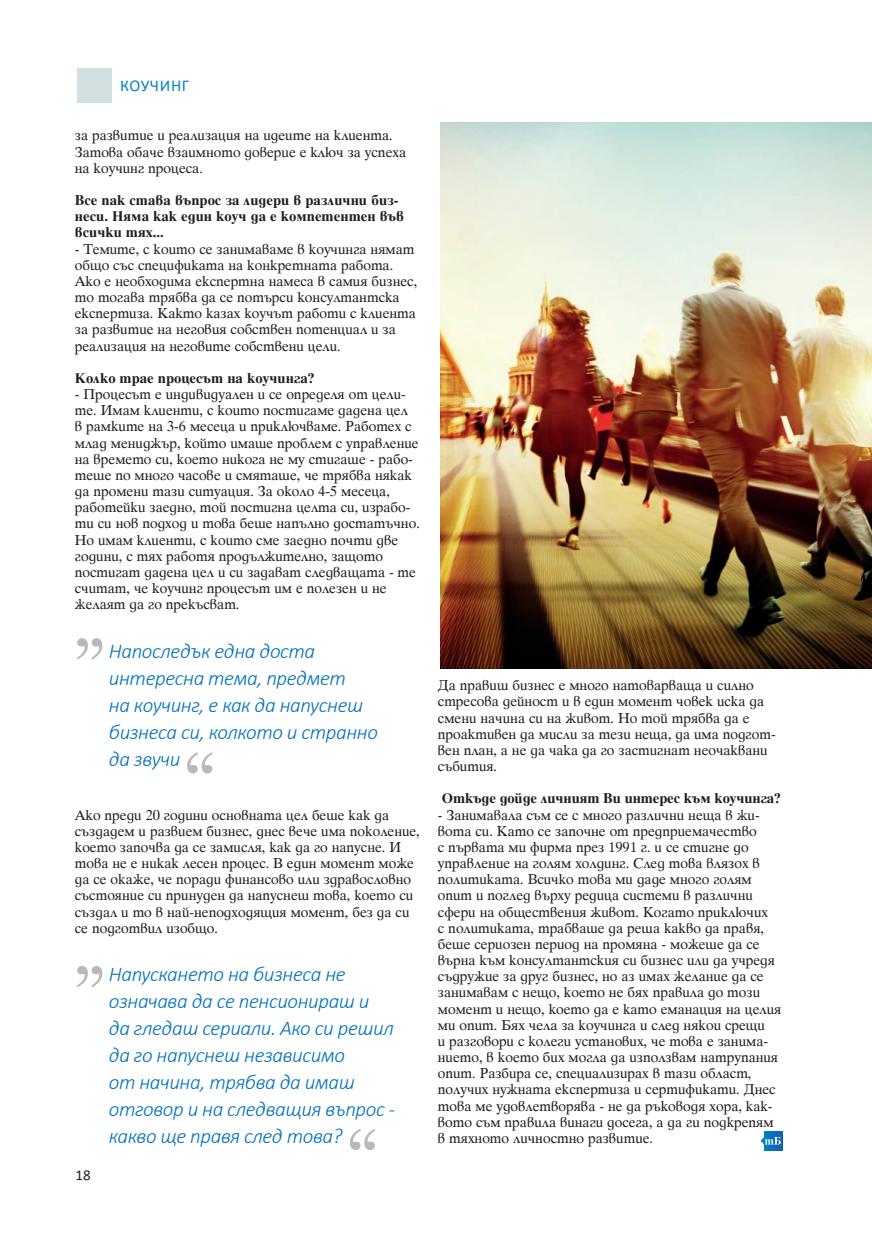
<style>
.page{position:relative;width:872px;height:1234px;background:#fff}
.page>*{position:absolute;margin:0;border:0;box-sizing:border-box;transform-origin:0 0}
.t1{font:italic 300 21px/27px "Calibri";letter-spacing:-.02em;color:#0072bc}
.t2{font:16.5px "Calibri";letter-spacing:.035em;color:#0083b8}
.t3{font:15px "Calibri";color:#231f20}
.t4{font:13.8px/16.2px "Timok B Plain";color:#231f20}
.t5{font:13.8px/16.2px "Timok B Bold";color:#231f20}
</style>
<div class="page">
<div style="left:77px;top:68px;width:34px;height:35px;background:#d2dfe1"></div>
<svg style="left:764px;top:1131px;width:19px;height:18px"></svg>
<svg style="left:760px;top:1136px;width:20px;height:8px"></svg>
<img style="left:440px;top:122px;width:432px;height:546px">
<svg style="left:77px;top:638px;width:25px;height:21px"></svg>
<svg style="left:77px;top:966px;width:25px;height:21px"></svg>
<svg style="left:187px;top:752px;width:26px;height:21px"></svg>
<svg style="left:350px;top:1129px;width:25px;height:20px"></svg>
<p class="t2" style="left:120px;top:74px;width:70px">КОУЧИНГ</p>
<p class="t4" style="left:75px;top:127px;width:333px">за развитие и реализация на идеите на клиента.<br>Затова обаче взаимното доверие е ключ за успеха на коучинг процеса.</p>
<p class="t5" style="left:75px;top:192px;width:331px">Все пак става въпрос за лидери в различни биз&shy;неси. Няма как един коуч да е компетентен във всички тях...</p>
<p class="t4" style="left:75px;top:240px;width:344px">- Темите, с които се занимаваме в коучинга нямат общо със спецификата на конкретната работа.<br>Ако е необходима експертна намеса в самия бизнес, то тогава трябва да се потърси консултантска експертиза. Както казах коучът работи с клиента за развитие на неговия собствен потенциал и за реализация на неговите собствени цели.</p>
<p class="t5" style="left:75px;top:370px;width:242px">Колко трае процесът на коучинга?</p>
<p class="t4" style="left:75px;top:386px;width:346px">- Процесът е индивидуален и се определя от цели&shy;те. Имам клиенти, с които постигаме дадена цел<br>в рамките на 3-6 месеца и приключваме. Работех с млад мениджър, който имаше проблем с управление на времето си, което никога не му стигаше - рабо&shy;теше по много часове и смяташе, че трябва някак да промени тази ситуация. За около 4-5 месеца, работейки заедно, той постигна целта си, израбо&shy;ти си нов подход и това беше напълно достатъчно.<br>Но имам клиенти, с които сме заедно почти две години, с тях работя продължително, защото постигат дадена цел и си задават следващата - те считат, че коучинг процесът им е полезен и не желаят да го прекъсват.</p>
<h1 class="t1" style="left:109px;top:636px;width:271px">Напоследък една доста интересна тема, предмет<br>на коучинг, е как да напуснеш бизнеса си, колкото и странно да звучи</h1>
<p class="t4" style="left:75px;top:806px;width:346px">Ако преди 20 години основната цел беше как да създадем и развием бизнес, днес вече има поколение, което започва да се замисля, как да го напусне. И това не е никак лесен процес. В един момент може да се окаже, че поради финансово или здравословно състояние си принуден да напуснеш това, което си създал и то в най-неподходящия момент, без да си се подготвил изобщо.</p>
<h1 class="t1" style="left:109px;top:960px;width:288px">Напускането на бизнеса не означава да се пенсионираш и да гледаш сериали. Ако си решил да го напуснеш независимо<br>от начина, трябва да имаш отговор и на следващия въпрос - какво ще правя след това?</h1>
<p class="t3" style="left:76px;top:1163px;width:17px">18</p>
<p class="t4" style="left:438px;top:677px;width:339px">Да правиш бизнес е много натоварваща и силно стресова дейност и в един момент човек иска да смени начина си на живот. Но той трябва да е проактивен да мисли за тези неща, да има подгот&shy;вен план, а не да чака да го застигнат неочаквани събития.</p>
<p class="t5" style="left:442px;top:790px;width:341px">Откъде дойде личният Ви интерес към коучинга?</p>
<p class="t4" style="left:438px;top:806px;width:345px">- Занимавала съм се с много различни неща в жи&shy;вота си. Като се започне от предприемачество<br>с първата ми фирма през 1991 г. и се стигне до управление на голям холдинг. След това влязох в политиката. Всичко това ми даде много голям опит и поглед върху редица системи в различни сфери на обществения живот. Когато приключих<br>с политиката, трабваше да реша какво да правя, беше сериозен период на промяна - можеше да се върна към консултантския си бизнес или да учредя съдружие за друг бизнес, но аз имах желание да се занимавам с нещо, което не бях правила до този момент и нещо, което да е като еманация на целия ми опит. Бях чела за коучинга и след някои срещи<br>и разговори с колеги установих, че това е занима&shy;нието, в което бих могла да използвам натрупания опит. Разбира се, специализирах в тази област, получих нужната експертиза и сертификати. Днес това ме удовлетворява - не да ръководя хора, как&shy;вото съм правила винаги досега, а да ги подкрепям в тяхното личностно развитие.</p>
</div>
